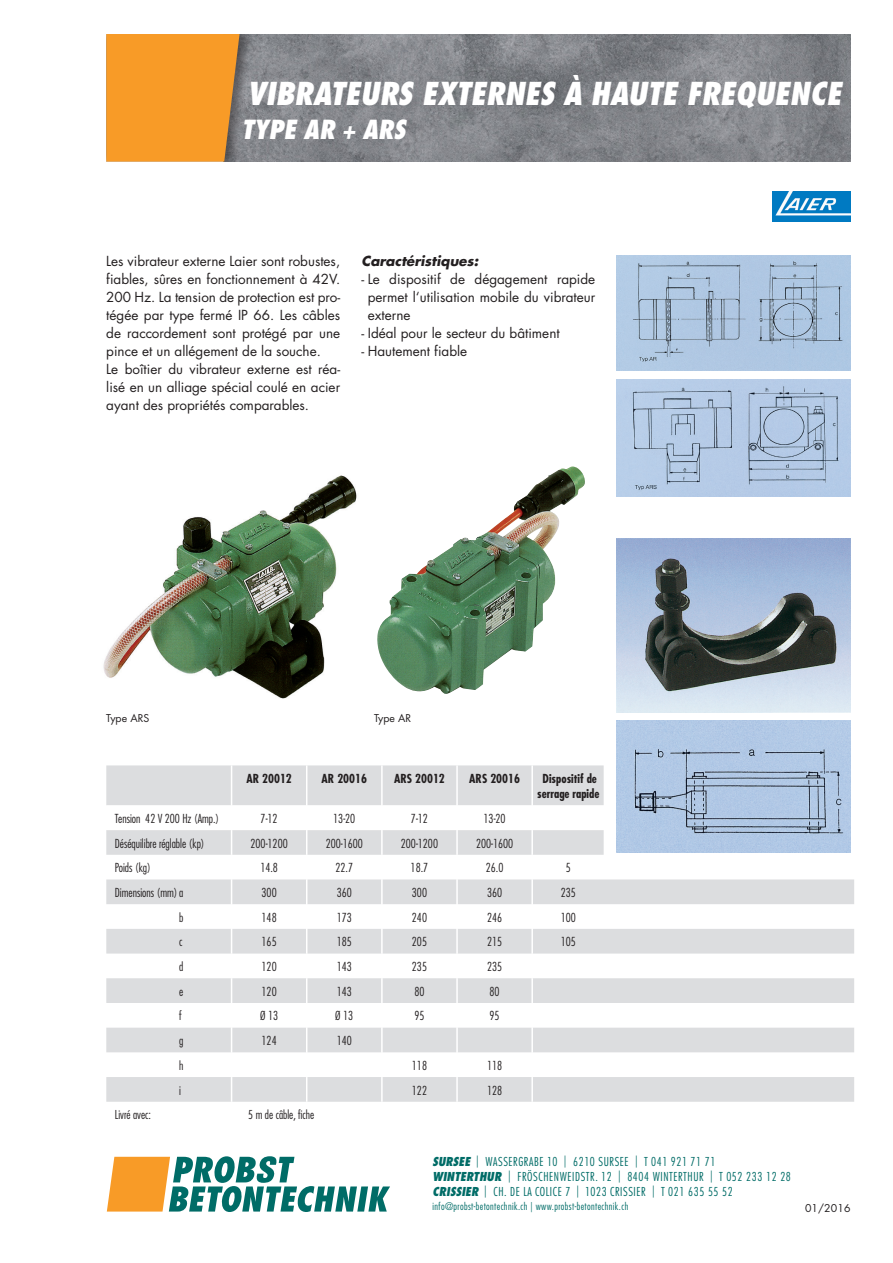
<style>
.page{position:relative;width:893px;height:1263px;background:#fff}
.page>*{position:absolute;margin:0;border:0;box-sizing:border-box;transform-origin:0 0}
._01_Headline{font:italic 800 condensed 30.75px "Futura LT Pro";color:#fff}
._02_Subline{font:italic 800 condensed 25.65px "Futura LT Pro";color:#fff}
.t1{font:13.5px/18px "Futura LT Pro";color:#231f20;text-align:justify}
.t2{font:italic 700 13.5px "Futura LT Pro";color:#231f20}
._06_Tabelle_8_10pt{font:300 condensed 12.15px "Futura LT Pro";color:#231f20}
._06_Tabelle_8_10pt-2{font:700 condensed 12.15px "Futura LT Pro";color:#231f20}
.t3{font:300 condensed 12px/15px "Futura LT Pro";letter-spacing:.05em;color:#006c67}
._06_Tabelle_8_10pt-3{font:300 condensed 12px "Futura LT Pro";color:#231f20}
.t4{font:10.5px "Futura LT Pro";color:#231f20}
.t5{font:300 condensed 10.2px "Futura LT Pro";letter-spacing:.04em;color:#006c67}
.s1{font-size:12.15px}
.s2{font-weight:800;font-style:italic}
</style>
<div class="page">
<img style="left:254px;top:34px;width:596px;height:128px">
<div style="left:106px;top:34px;width:148px;height:128px;background:#231f20;opacity:.5"></div>
<svg style="left:106px;top:34px;width:134px;height:128px;background:#ef982b"></svg>
<svg style="left:107px;top:1156px;width:283px;height:56px"></svg>
<div style="left:106px;top:765px;width:745px;height:40px;background:#dcdddf"></div>
<hr style="left:231px;top:765px;width:1px;height:40px;background:#fff">
<hr style="left:306px;top:765px;width:1px;height:40px;background:#fff">
<hr style="left:381px;top:765px;width:2px;height:40px;background:#fff">
<hr style="left:456px;top:765px;width:2px;height:40px;background:#fff">
<hr style="left:531px;top:765px;width:2px;height:40px;background:#fff">
<svg style="left:106px;top:805px;width:748px;height:297px"></svg>
<img style="left:617px;top:255px;width:233px;height:116px">
<img style="left:617px;top:379px;width:233px;height:117px">
<img style="left:617px;top:539px;width:233px;height:173px">
<img style="left:617px;top:721px;width:233px;height:131px">
<img style="left:103px;top:475px;width:254px;height:224px">
<img style="left:377px;top:466px;width:208px;height:228px">
<img style="left:773px;top:191px;width:77px;height:30px">
<p class="_01_Headline" style="left:247px;top:74px;width:596px">VIBRATEURS EXTERNES À HAUTE FREQUENCE</p>
<p class="_02_Subline" style="left:241px;top:113px;width:166px">TYPE AR + ARS</p>
<p class="t1" style="left:106px;top:252px;width:235px">Les vibrateur externe Laier sont robustes, fiables, sûres en fonctionnement à 42V.<br>200 Hz. La tension de protection est pro&shy;tégée par type fermé IP 66. Les câbles de raccordement sont protégé par une pince et un allégement de la souche.</p>
<p class="t1" style="left:106px;top:360px;width:235px">Le boîtier du vibrateur externe est réa&shy;lisé en un alliage spécial coulé en acier ayant des propriétés comparables.</p>
<p class="t2" style="left:361px;top:251px;width:118px">Caractéristiques:</p>
<p class="t1" style="left:368px;top:270px;width:229px;text-indent:-6px">- Le dispositif de dégagement rapide permet l‘utilisation mobile du vibrateur externe</p>
<p class="t1" style="left:361px;top:324px;width:200px">- Idéal pour le secteur du bâtiment</p>
<p class="t1" style="left:361px;top:342px;width:107px">- Hautement fiable</p>
<p class="t4" style="left:106px;top:710px;width:44px">Type ARS</p>
<p class="t4" style="left:374px;top:710px;width:39px">Type AR</p>
<p class="_06_Tabelle_8_10pt-2" style="left:246px;top:770px;width:47px">AR 20012</p>
<p class="_06_Tabelle_8_10pt-2" style="left:322px;top:770px;width:47px">AR 20016</p>
<p class="_06_Tabelle_8_10pt-2" style="left:394px;top:770px;width:52px">ARS 20012</p>
<p class="_06_Tabelle_8_10pt-2" style="left:469px;top:770px;width:52px">ARS 20016</p>
<p class="_06_Tabelle_8_10pt-2" style="left:543px;top:770px;width:56px">Dispositif de</p>
<p class="_06_Tabelle_8_10pt-2" style="left:537px;top:785px;width:64px">serrage rapide</p>
<p class="_06_Tabelle_8_10pt" style="left:115px;top:811px;width:106px">Tension 42 V 200 Hz (Amp.)</p>
<p class="_06_Tabelle_8_10pt" style="left:261px;top:811px;width:19px">7-12</p>
<p class="_06_Tabelle_8_10pt" style="left:333px;top:811px;width:24px">13-20</p>
<p class="_06_Tabelle_8_10pt" style="left:411px;top:811px;width:19px">7-12</p>
<p class="_06_Tabelle_8_10pt" style="left:484px;top:811px;width:24px">13-20</p>
<p class="_06_Tabelle_8_10pt" style="left:115px;top:835px;width:91px">Déséquilibre réglable (kp)</p>
<p class="_06_Tabelle_8_10pt" style="left:251px;top:835px;width:39px">200-1200</p>
<p class="_06_Tabelle_8_10pt" style="left:326px;top:835px;width:39px">200-1600</p>
<p class="_06_Tabelle_8_10pt" style="left:401px;top:835px;width:39px">200-1200</p>
<p class="_06_Tabelle_8_10pt" style="left:476px;top:835px;width:39px">200-1600</p>
<p class="_06_Tabelle_8_10pt" style="left:115px;top:860px;width:38px">Poids (kg)</p>
<p class="_06_Tabelle_8_10pt" style="left:260px;top:860px;width:19px">14.8</p>
<p class="_06_Tabelle_8_10pt" style="left:335px;top:860px;width:19px">22.7</p>
<p class="_06_Tabelle_8_10pt" style="left:411px;top:860px;width:19px">18.7</p>
<p class="_06_Tabelle_8_10pt" style="left:486px;top:860px;width:19px">26.0</p>
<p class="_06_Tabelle_8_10pt" style="left:566px;top:860px;width:7px">5</p>
<p class="_06_Tabelle_8_10pt" style="left:115px;top:885px;width:70px">Dimensions (mm)a</p>
<p class="_06_Tabelle_8_10pt" style="left:262px;top:885px;width:17px">300</p>
<p class="_06_Tabelle_8_10pt" style="left:337px;top:885px;width:17px">360</p>
<p class="_06_Tabelle_8_10pt" style="left:412px;top:885px;width:17px">300</p>
<p class="_06_Tabelle_8_10pt" style="left:487px;top:885px;width:17px">360</p>
<p class="_06_Tabelle_8_10pt" style="left:561px;top:885px;width:17px">235</p>
<p class="_06_Tabelle_8_10pt" style="left:179px;top:909px;width:6px">b</p>
<p class="_06_Tabelle_8_10pt" style="left:262px;top:909px;width:17px">148</p>
<p class="_06_Tabelle_8_10pt" style="left:337px;top:909px;width:17px">173</p>
<p class="_06_Tabelle_8_10pt" style="left:412px;top:909px;width:17px">240</p>
<p class="_06_Tabelle_8_10pt" style="left:487px;top:909px;width:17px">246</p>
<p class="_06_Tabelle_8_10pt" style="left:561px;top:909px;width:17px">100</p>
<p class="_06_Tabelle_8_10pt" style="left:179px;top:934px;width:5px">c</p>
<p class="_06_Tabelle_8_10pt" style="left:262px;top:934px;width:17px">165</p>
<p class="_06_Tabelle_8_10pt" style="left:337px;top:934px;width:17px">185</p>
<p class="_06_Tabelle_8_10pt" style="left:412px;top:934px;width:17px">205</p>
<p class="_06_Tabelle_8_10pt" style="left:487px;top:934px;width:17px">215</p>
<p class="_06_Tabelle_8_10pt" style="left:561px;top:934px;width:17px">105</p>
<p class="_06_Tabelle_8_10pt" style="left:179px;top:959px;width:6px">d</p>
<p class="_06_Tabelle_8_10pt" style="left:262px;top:959px;width:17px">120</p>
<p class="_06_Tabelle_8_10pt" style="left:337px;top:959px;width:17px">143</p>
<p class="_06_Tabelle_8_10pt" style="left:412px;top:959px;width:17px">235</p>
<p class="_06_Tabelle_8_10pt" style="left:487px;top:959px;width:17px">235</p>
<p class="_06_Tabelle_8_10pt" style="left:179px;top:983px;width:6px">e</p>
<p class="_06_Tabelle_8_10pt" style="left:262px;top:983px;width:17px">120</p>
<p class="_06_Tabelle_8_10pt" style="left:337px;top:983px;width:17px">143</p>
<p class="_06_Tabelle_8_10pt" style="left:414px;top:983px;width:12px">80</p>
<p class="_06_Tabelle_8_10pt" style="left:490px;top:983px;width:12px">80</p>
<p class="_06_Tabelle_8_10pt" style="left:179px;top:1008px;width:4px">f</p>
<p class="_06_Tabelle_8_10pt" style="left:260px;top:1008px;width:20px">Ø 13</p>
<p class="_06_Tabelle_8_10pt" style="left:335px;top:1008px;width:20px">Ø 13</p>
<p class="_06_Tabelle_8_10pt" style="left:414px;top:1008px;width:12px">95</p>
<p class="_06_Tabelle_8_10pt" style="left:490px;top:1008px;width:12px">95</p>
<p class="_06_Tabelle_8_10pt" style="left:179px;top:1033px;width:6px">g</p>
<p class="_06_Tabelle_8_10pt" style="left:262px;top:1033px;width:17px">124</p>
<p class="_06_Tabelle_8_10pt" style="left:337px;top:1033px;width:17px">140</p>
<p class="_06_Tabelle_8_10pt" style="left:179px;top:1058px;width:6px">h</p>
<p class="_06_Tabelle_8_10pt" style="left:412px;top:1058px;width:17px">118</p>
<p class="_06_Tabelle_8_10pt" style="left:487px;top:1058px;width:17px">118</p>
<p class="_06_Tabelle_8_10pt" style="left:179px;top:1082px;width:3px">i</p>
<p class="_06_Tabelle_8_10pt" style="left:412px;top:1082px;width:17px">122</p>
<p class="_06_Tabelle_8_10pt" style="left:487px;top:1082px;width:17px">128</p>
<p class="_06_Tabelle_8_10pt-3" style="left:115px;top:1107px;width:38px">Livré avec<span class="s1">:</span></p>
<p class="_06_Tabelle_8_10pt-3" style="left:248px;top:1107px;width:67px">5 m de câble, fiche</p>
<p class="t3" style="left:432px;top:1154px;width:360px"><span class="s2">SURSEE</span> | WASSERGRABE 10 | 6210 SURSEE | T 041 921 71 71<br><span class="s2">WINTERTHUR</span> | FRÖSCHENWEIDSTR. 12 | 8404 WINTERTHUR | T 052 233 12 28<br><span class="s2">CRISSIER</span> | CH. DE LA COLICE 7 | 1023 CRISSIER | T 021 635 55 52</p>
<p class="t5" style="left:432px;top:1200px;width:197px">info@probst-betontechnik.ch | www.probst-betontechnik.ch</p>
<p class="t4" style="left:805px;top:1201px;width:47px">01/2016</p>
</div>
